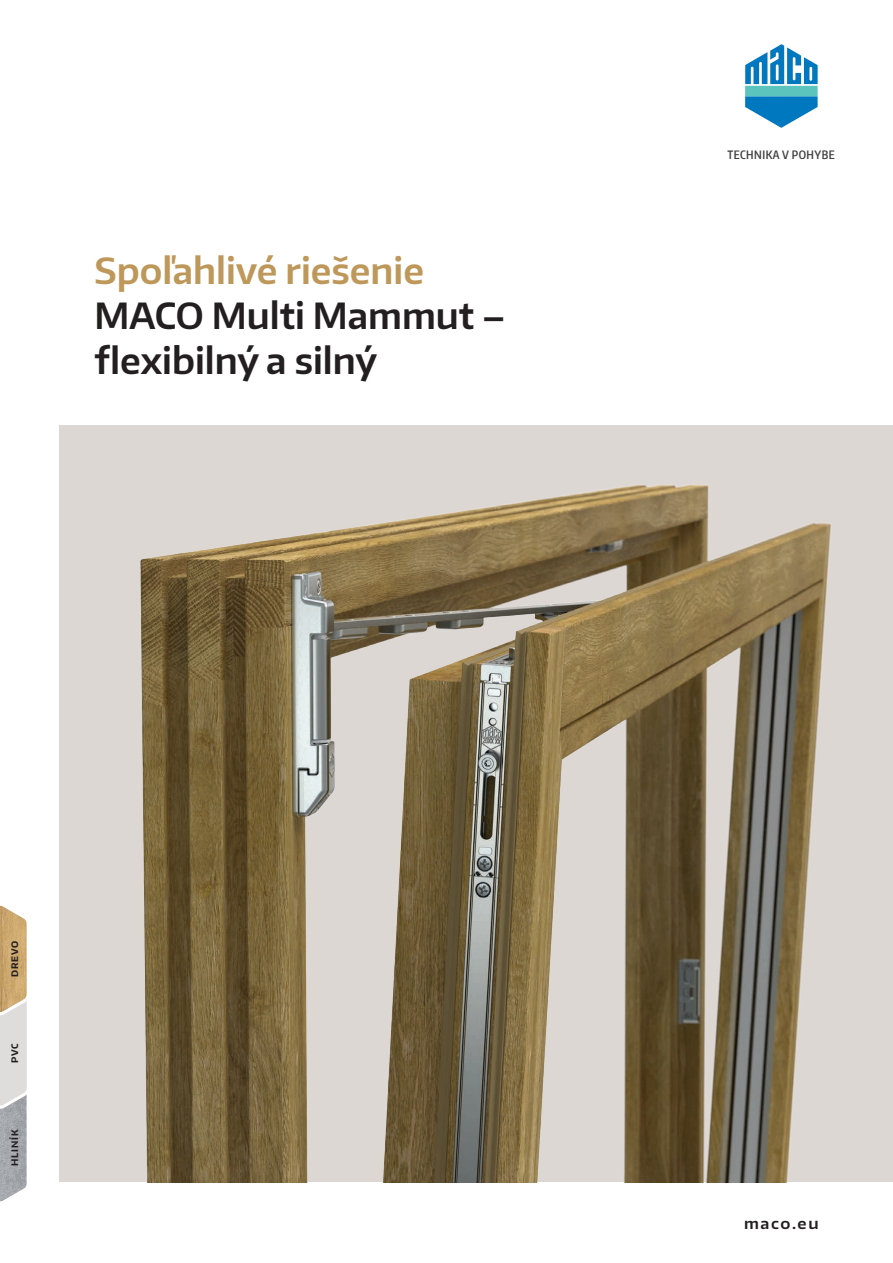
<style>
.page{position:relative;width:893px;height:1263px;background:#fff}
.page>*{position:absolute;margin:0;border:0;box-sizing:border-box;transform-origin:0 0}
.Headline_U1_schwarz{font:600 36px/45px "Encode Sans Normal";color:#231f20}
.Headline_U1_gold{font:600 36px "Encode Sans Normal";color:#be985a}
.URL_U1{font:600 15px "Encode Sans Wide";letter-spacing:.105em;color:#231f20}
.t1{font:600 11.55px "Encode Sans Compressed";letter-spacing:.04em;color:#3e3e3f}
.Material_U1{font:700 9px "Encode Sans Normal";letter-spacing:.1em;color:#231f20}
</style>
<div class="page">
<div style="left:60px;top:425px;width:833px;height:757px;background:#ddd7d4"></div>
<img style="left:140px;top:485px;width:691px;height:697px">
<svg style="left:0;top:905px;width:27px;height:297px;background:#c8beae"></svg>
<svg style="left:745px;top:44px;width:73px;height:84px"></svg>
<p class="Headline_U1_gold" style="left:95px;top:247px;width:331px">Spoľahlivé riešenie</p>
<p class="Headline_U1_schwarz" style="left:95px;top:292px;width:412px">MACO Multi Mammut – flexibilný a silný</p>
<p class="Material_U1" style="left:9px;top:977px;width:38px;rotate:-90deg">DREVO</p>
<p class="Material_U1" style="left:9px;top:1063px;width:21px;rotate:-90deg">PVC</p>
<p class="Material_U1" style="left:9px;top:1166px;width:38px;rotate:-90deg">HLINÍK</p>
<p class="t1" style="left:727px;top:147px;width:109px">TECHNIKA V POHYBE</p>
<p class="URL_U1" style="left:744px;top:1213px;width:76px">maco.eu</p>
</div>
